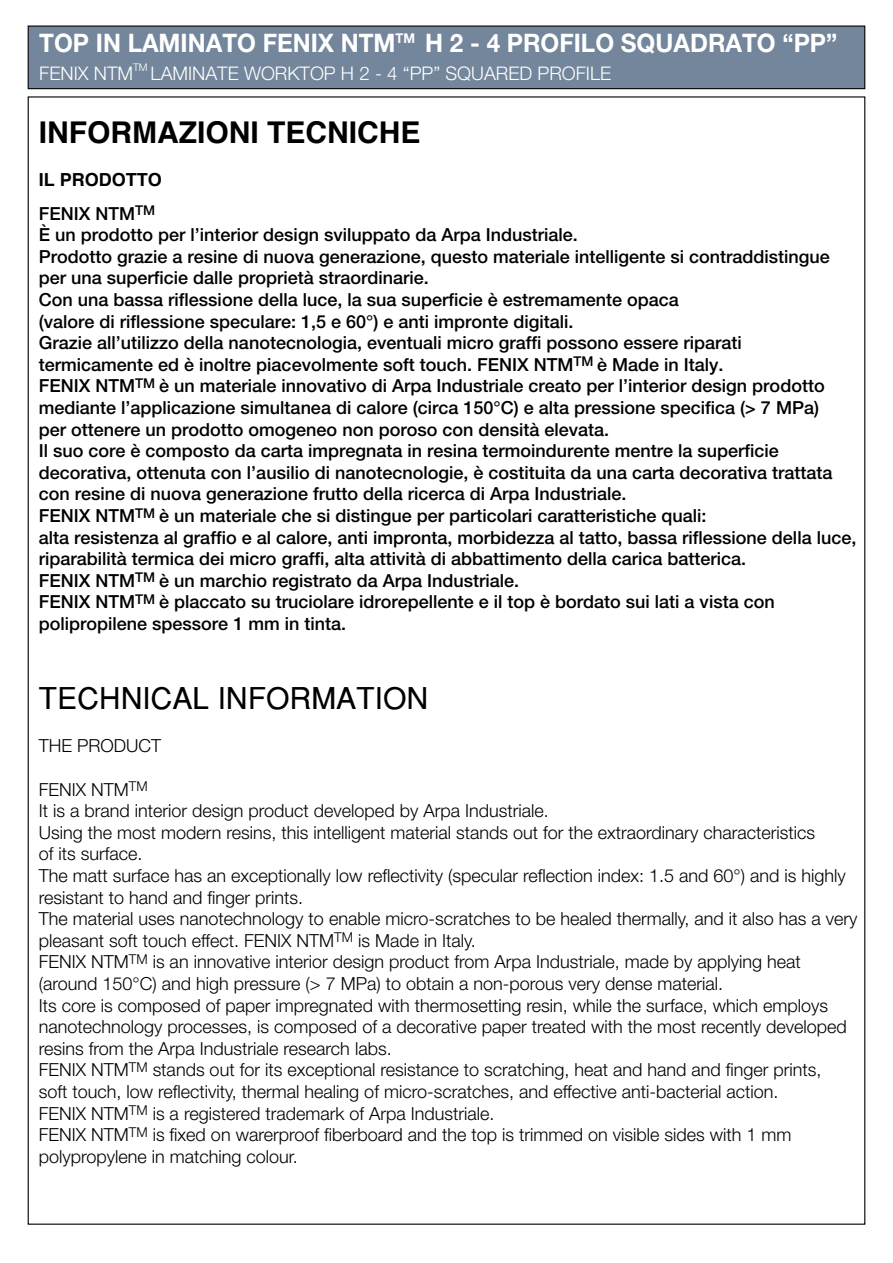
<style>
.page{position:relative;width:893px;height:1263px;background:#fff}
.page>*{position:absolute;margin:0;border:0;box-sizing:border-box;transform-origin:0 0}
.t1{font:700 30px "Helvetica";color:#000}
.t2{font:30px "Helvetica";color:#000}
.t3{font:700 25.5px "Helvetica Neue LT Pro";color:#fff;scale:.95 1}
.t4{font:300 18.75px "Helvetica Neue LT Pro";color:#fff}
.t5{font:500 18px/21.6px "Helvetica Neue LT Std";color:#000}
.t6{font:300 18px/21.6px "Helvetica Neue LT Pro";color:#000}
.t7{font:700 18px "Helvetica";color:#000}
.t8{font:300 10.5px "Helvetica Neue LT Pro";color:#fff}
</style>
<div class="page">
<div style="left:28px;top:26px;width:837px;height:63px;background:#74869b;border:1px solid #000"></div>
<h2 class="t3" style="left:39px;top:27px;width:841px">TOP IN LAMINATO FENIX NTM<sup>TM</sup> H 2 - 4 PROFILO SQUADRATO “PP”</h2>
<p class="t4" style="left:39px;top:62px;width:95px">FENIX NTM</p>
<p class="t8" style="left:133px;top:61px;width:16px">TM</p>
<p class="t4" style="left:151px;top:62px;width:462px">LAMINATE WORKTOP H 2 - 4 “PP” SQUARED PROFILE</p>
<h1 class="t1" style="left:39px;top:113px;width:383px">INFORMAZIONI TECNICHE</h1>
<p class="t7" style="left:39px;top:168px;width:125px">IL PRODOTTO</p>
<p class="t5" style="left:39px;top:202px;width:819px">FENIX NTM<sup>TM<br></sup>È un prodotto per l’interior design sviluppato da Arpa Industriale.<br>Prodotto grazie a resine di nuova generazione, questo materiale intelligente si contraddistingue per una superficie dalle proprietà straordinarie.<br>Con una bassa riflessione della luce, la sua superficie è estremamente opaca<br>(valore di riflessione speculare: 1,5 e 60°) e anti impronte digitali.<br>Grazie all’utilizzo della nanotecnologia, eventuali micro graffi possono essere riparati termicamente ed è inoltre piacevolmente soft touch. FENIX NTM<sup>TM</sup> è Made in Italy.<br>FENIX NTM<sup>TM</sup> è un materiale innovativo di Arpa Industriale creato per l’interior design prodotto mediante l’applicazione simultanea di calore (circa 150°C) e alta pressione specifica (&gt; 7 MPa)<br>per ottenere un prodotto omogeneo non poroso con densità elevata.<br>Il suo core è composto da carta impregnata in resina termoindurente mentre la superficie decorativa, ottenuta con l’ausilio di nanotecnologie, è costituita da una carta decorativa trattata con resine di nuova generazione frutto della ricerca di Arpa Industriale.<br>FENIX NTM<sup>TM</sup> è un materiale che si distingue per particolari caratteristiche quali:<br>alta resistenza al graffio e al calore, anti impronta, morbidezza al tatto, bassa riflessione della luce, riparabilità termica dei micro graffi, alta attività di abbattimento della carica batterica.<br>FENIX NTM<sup>TM</sup> è un marchio registrato da Arpa Industriale.<br>FENIX NTM<sup>TM</sup> è placcato su truciolare idrorepellente e il top è bordato sui lati a vista con polipropilene spessore 1 mm in tinta.</p>
<h1 class="t2" style="left:39px;top:680px;width:391px">TECHNICAL INFORMATION</h1>
<p class="t6" style="left:39px;top:735px;width:124px">THE PRODUCT</p>
<p class="t6" style="left:39px;top:778px;width:820px">FENIX NTM<sup>TM<br></sup>It is a brand interior design product developed by Arpa Industriale.<br>Using the most modern resins, this intelligent material stands out for the extraordinary characteristics<br>of its surface.<br>The matt surface has an exceptionally low reflectivity (specular reflection index: 1.5 and 60°) and is highly resistant to hand and finger prints.<br>The material uses nanotechnology to enable micro-scratches to be healed thermally, and it also has a very pleasant soft touch effect. FENIX NTM<sup>TM</sup> is Made in Italy.<br>FENIX NTM<sup>TM</sup> is an innovative interior design product from Arpa Industriale, made by applying heat (around 150°C) and high pressure (&gt; 7 MPa) to obtain a non-porous very dense material.<br>Its core is composed of paper impregnated with thermosetting resin, while the surface, which employs nanotechnology processes, is composed of a decorative paper treated with the most recently developed resins from the Arpa Industriale research labs.<br>FENIX NTM<sup>TM</sup> stands out for its exceptional resistance to scratching, heat and hand and finger prints,<br>soft touch, low reflectivity, thermal healing of micro-scratches, and effective anti-bacterial action.<br>FENIX NTM<sup>TM</sup> is a registered trademark of Arpa Industriale.<br>FENIX NTM<sup>TM</sup> is fixed on warerproof fiberboard and the top is trimmed on visible sides with 1 mm polypropylene in matching colour.</p>
</div>
